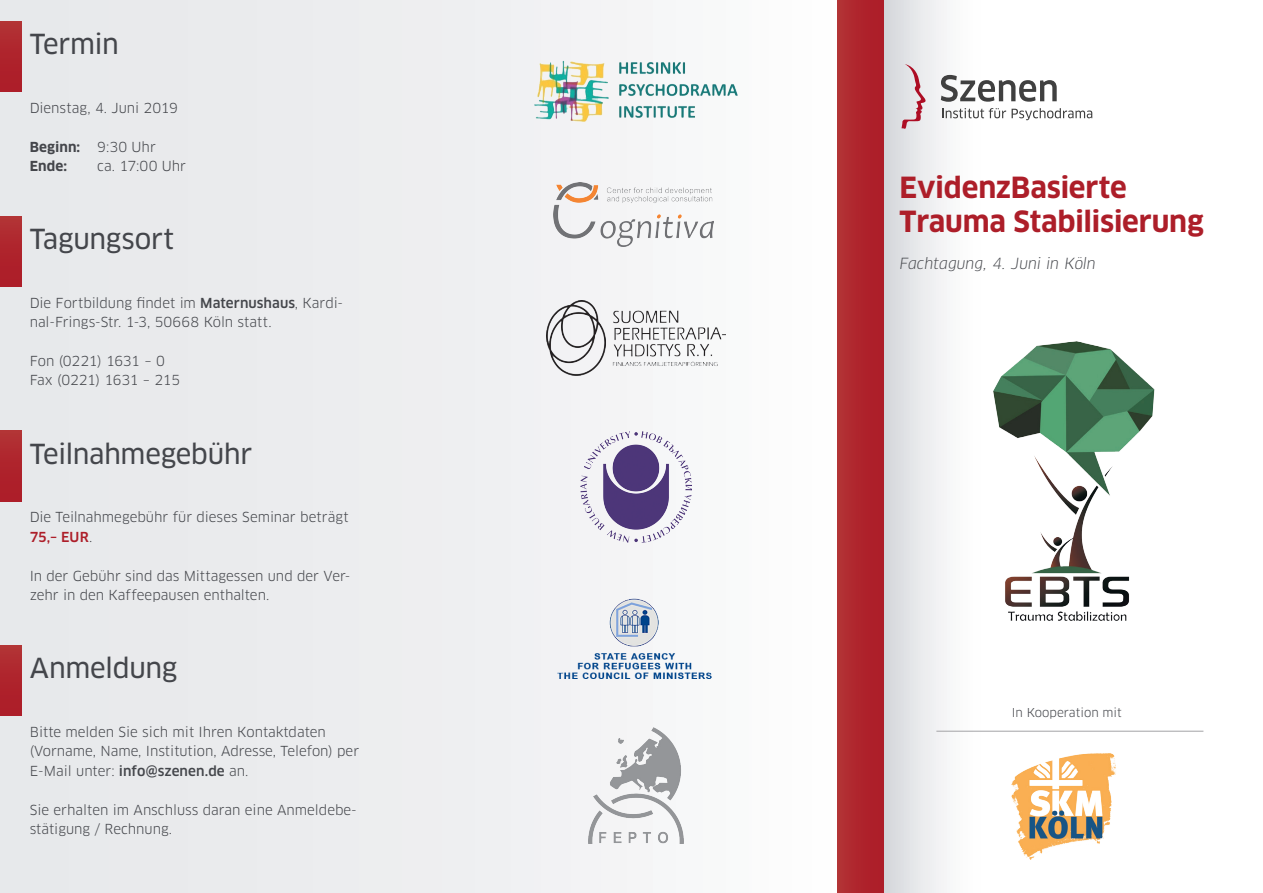
<style>
.page{position:relative;width:1263px;height:893px;background:#fff}
.page>*{position:absolute;margin:0;border:0;box-sizing:border-box;transform-origin:0 0}
.t1{font:700 28.5px/34.2px "Clan OT";letter-spacing:-.01em;color:#ad1e29}
.t2{font:27px "Clan OT News";letter-spacing:-.015em;color:#44464b}
.t3{font:italic 15px "Clan OT";color:#44464b}
.t4{font:13.5px/19.5px "Clan OT";color:#44464b}
.t5{font:13.5px/19.5px "Clan OT";letter-spacing:-.02em;color:#44464b}
.t6{font:700 13.5px "Clan OT";letter-spacing:.005em;color:#44464b}
.t7{font:12px "Clan OT";color:#44464b}
.s1{font-weight:500}
.s2{font-weight:500;color:#ad1e29}
</style>
<div class="page">
<div style="left:0;top:0;width:838px;height:893px;background:linear-gradient(to right,#e4e6e8,#fbfbfb)"></div>
<div style="left:883px;top:0;width:106px;height:893px;background:linear-gradient(to right,#d7d9dd,#fff)"></div>
<svg style="left:901px;top:64px;width:25px;height:65px;background:#dbc0c6"></svg>
<svg style="left:941px;top:75px;width:116px;height:27px"></svg>
<svg style="left:942px;top:108px;width:150px;height:12px"></svg>
<div style="left:838px;top:0;width:45px;height:893px;background:linear-gradient(to right,#b23134,#ac1a27)"></div>
<div style="left:0;top:21px;width:21px;height:71px;background:linear-gradient(to bottom,#b23134,#ac1a26)"></div>
<div style="left:0;top:431px;width:21px;height:70px;background:linear-gradient(to bottom,#b23134,#ac1a27)"></div>
<div style="left:0;top:646px;width:21px;height:70px;background:linear-gradient(to bottom,#b23134,#ac1a27)"></div>
<div style="left:0;top:217px;width:21px;height:70px;background:linear-gradient(to bottom,#b23134,#ac1a27)"></div>
<img style="left:944px;top:322px;width:211px;height:351px">
<img style="left:1011px;top:753px;width:105px;height:106px">
<hr style="left:936px;top:731px;width:267px;height:1px;background:#a2a2a5">
<img style="left:533px;top:57px;width:215px;height:70px">
<img style="left:553px;top:182px;width:161px;height:64px">
<img style="left:546px;top:301px;width:179px;height:74px">
<img style="left:580px;top:432px;width:111px;height:110px">
<img style="left:546px;top:592px;width:179px;height:92px">
<img style="left:588px;top:728px;width:95px;height:115px">
<h2 class="t2" style="left:30px;top:28px;width:91px">Termin</h2>
<p class="t4" style="left:30px;top:98px;width:150px">Dienstag, 4. Juni 2019</p>
<p class="t6" style="left:30px;top:139px;width:52px">Beginn:</p>
<p class="t4" style="left:97px;top:137px;width:60px">9:30 Uhr</p>
<p class="t6" style="left:30px;top:158px;width:39px">Ende:</p>
<p class="t4" style="left:97px;top:156px;width:90px">ca. 17:00 Uhr</p>
<h2 class="t2" style="left:30px;top:223px;width:146px">Tagungsort</h2>
<p class="t4" style="left:30px;top:293px;width:315px">Die Fortbildung findet im <span class="s1">Maternushaus</span>, Kardi&shy;nal-Frings-Str. 1-3, 50668 Köln statt.</p>
<p class="t5" style="left:30px;top:351px;width:152px">Fon (0221) 1631 – 0<br>Fax (0221) 1631 – 215</p>
<h2 class="t2" style="left:30px;top:438px;width:224px">Teilnahmegebühr</h2>
<p class="t4" style="left:30px;top:507px;width:320px">Die Teilnahmegebühr für dieses Seminar beträgt<br><span class="s2">75,– Eur</span>.</p>
<p class="t4" style="left:30px;top:566px;width:322px">In der Gebühr sind das Mittagessen und der Ver&shy;zehr in den Kaffeepausen enthalten.</p>
<h2 class="t2" style="left:30px;top:652px;width:149px">Anmeldung</h2>
<p class="t4" style="left:30px;top:722px;width:331px">Bitte melden Sie sich mit Ihren Kontaktdaten (Vorname, Name, Institution, Adresse, Telefon) per<br>E-Mail unter: <span class="s1">info@szenen.de</span> an.</p>
<p class="t4" style="left:30px;top:800px;width:329px">Sie erhalten im Anschluss daran eine Anmeldebe&shy;stätigung / Rechnung.</p>
<h1 class="t1" style="left:899px;top:171px;width:306px">EvidenzBasierte<br>Trauma Stabilisierung</h1>
<p class="t3" style="left:899px;top:254px;width:198px">Fachtagung, 4. Juni in Köln</p>
<p class="t7" style="left:1012px;top:705px;width:112px">In Kooperation mit</p>
</div>
